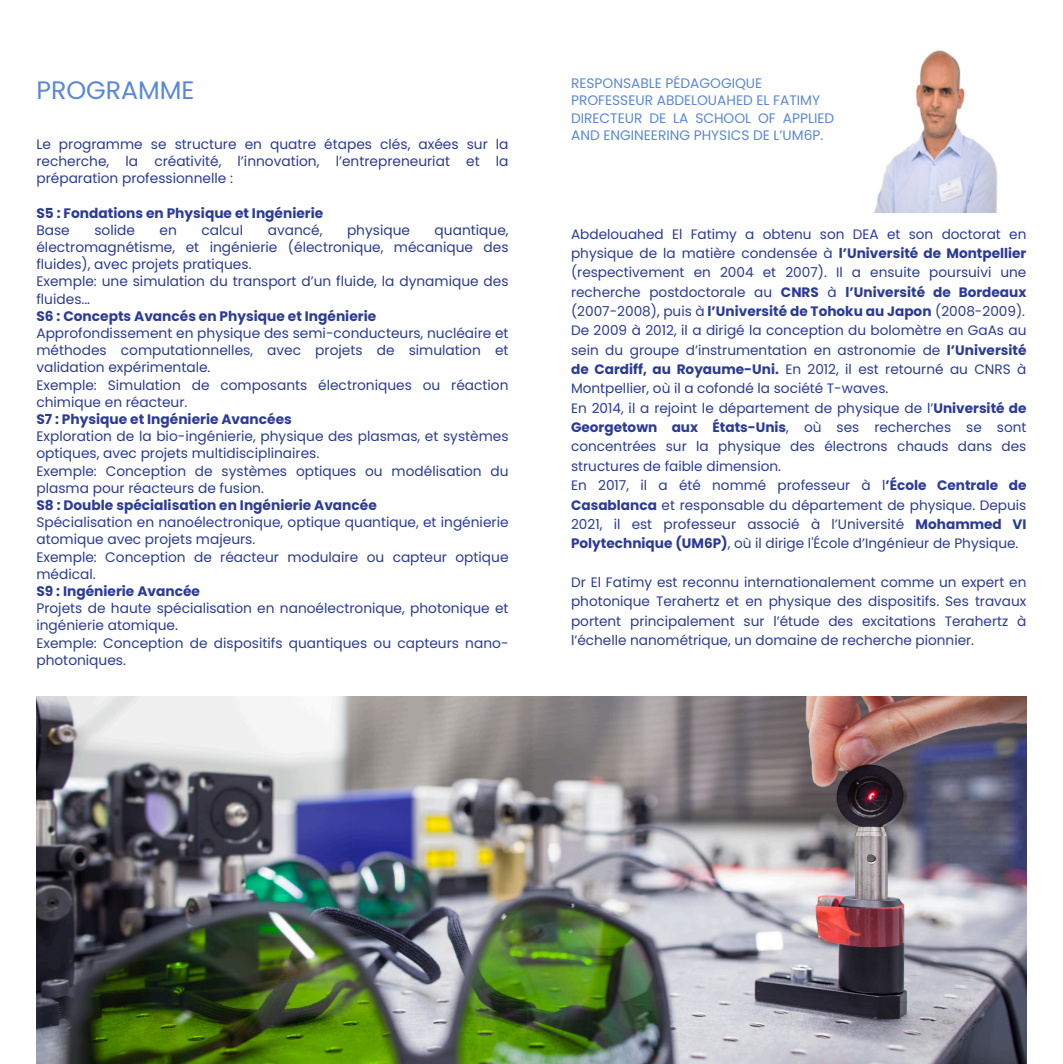
<style>
.page{position:relative;width:1063px;height:1064px;background:#fff}
.page>*{position:absolute;margin:0;border:0;box-sizing:border-box;transform-origin:0 0}
.t1{font:25.25px "Poppins";color:#5987da}
.t2{font:13.75px/19.2px "Poppins";color:#2a3b98;text-align:justify}
.t3{font:700 13.75px "Poppins";color:#2a3b98}
.t4{font:13.75px/17.2px "Poppins";color:#5987da}
.s1{font-weight:700}
</style>
<div class="page">
<img style="left:36px;top:696px;width:990px;height:367px">
<img style="left:874px;top:50px;width:124px;height:162px">
<h1 class="t1" style="left:36px;top:73px;width:160px">PROGRAMME</h1>
<p class="t2" style="left:36px;top:135px;width:474px;line-height:17.2px">Le programme se structure en quatre étapes clés, axées sur la recherche, la créativité, l’innovation, l’entrepreneuriat et la préparation professionnelle :</p>
<p class="t3" style="left:36px;top:203px;width:288px">S5 : Fondations en Physique et Ingénierie</p>
<p class="t2" style="left:36px;top:220px;width:35px">Base</p>
<p class="t2" style="left:94px;top:220px;width:42px">solide</p>
<p class="t2" style="left:160px;top:220px;width:19px">en</p>
<p class="t2" style="left:201px;top:220px;width:43px">calcul</p>
<p class="t2" style="left:268px;top:220px;width:56px">avancé,</p>
<p class="t2" style="left:347px;top:220px;width:65px">physique</p>
<p class="t2" style="left:36px;top:221px;width:474px;line-height:17.2px;text-indent:398px">quantique, électromagnétisme, et ingénierie (électronique, mécanique des fluides), avec projets pratiques.</p>
<p class="t2" style="left:36px;top:273px;width:474px;line-height:17.2px">Exemple: une simulation du transport d’un fluide, la dynamique des fluides...</p>
<p class="t3" style="left:36px;top:306px;width:341px">S6 : Concepts Avancés en Physique et Ingénierie</p>
<p class="t2" style="left:36px;top:324px;width:474px;line-height:17.2px">Approfondissement en physique des semi-conducteurs, nucléaire et méthodes computationnelles, avec projets de simulation et validation expérimentale.</p>
<p class="t2" style="left:36px;top:376px;width:474px;line-height:17.2px">Exemple: Simulation de composants électroniques ou réaction chimique en réacteur.</p>
<p class="t3" style="left:36px;top:409px;width:257px">S7 : Physique et Ingénierie Avancées</p>
<p class="t2" style="left:36px;top:427px;width:474px;line-height:17.2px">Exploration de la bio-ingénierie, physique des plasmas, et systèmes optiques, avec projets multidisciplinaires.</p>
<p class="t2" style="left:36px;top:462px;width:474px;line-height:17.2px">Exemple: Conception de systèmes optiques ou modélisation du plasma pour réacteurs de fusion.</p>
<p class="t3" style="left:36px;top:495px;width:342px">S8 : Double spécialisation en Ingénierie Avancée</p>
<p class="t2" style="left:36px;top:513px;width:474px;line-height:17.2px">Spécialisation en nanoélectronique, optique quantique, et ingénierie atomique avec projets majeurs.</p>
<p class="t2" style="left:36px;top:548px;width:474px;line-height:17.2px">Exemple: Conception de réacteur modulaire ou capteur optique médical.</p>
<p class="t3" style="left:36px;top:581px;width:165px">S9 : Ingénierie Avancée</p>
<p class="t2" style="left:36px;top:599px;width:474px;line-height:17.2px">Projets de haute spécialisation en nanoélectronique, photonique et ingénierie atomique.</p>
<p class="t2" style="left:36px;top:634px;width:474px;line-height:17.2px">Exemple: Conception de dispositifs quantiques ou capteurs nano&shy;photoniques.</p>
<h2 class="t4" style="left:571px;top:75px;width:265px">RESPONSABLE PÉDAGOGIQUE<br>PROFESSEUR ABDELOUAHED EL FATIMY<br>DIRECTEUR DE LA SCHOOL OF APPLIED<br>AND ENGINEERING PHYSICS DE L’UM6P.</h2>
<p class="t2" style="left:571px;top:224px;width:457px">Abdelouahed El Fatimy a obtenu son DEA et son doctorat en physique de la matière condensée à <span class="s1">l’Université de Montpellier </span>(respectivement en 2004 et 2007). Il a ensuite poursuivi une recherche postdoctorale au <span class="s1">CNRS</span> à <span class="s1">l’Université de Bordeaux </span>(2007-2008), puis à <span class="s1">l’Université de Tohoku au Japon</span> (2008-2009).</p>
<p class="t2" style="left:571px;top:321px;width:457px">De 2009 à 2012, il a dirigé la conception du bolomètre en GaAs au sein du groupe d’instrumentation en astronomie de <span class="s1">l’Université de Cardiff, au Royaume-Uni.</span> En 2012, il est retourné au CNRS à Montpellier, où il a cofondé la société T-waves.</p>
<p class="t2" style="left:571px;top:398px;width:457px">En 2014, il a rejoint le département de physique de l’<span class="s1">Université de Georgetown aux États-Unis</span>, où ses recherches se sont concentrées sur la physique des électrons chauds dans des structures de faible dimension.</p>
<p class="t2" style="left:571px;top:475px;width:457px">En 2017, il a été nommé professeur à l<span class="s1">’École Centrale de Casablanca</span> et responsable du département de physique. Depuis 2021, il est professeur associé à l’Université <span class="s1">Mohammed VI Polytechnique (UM6P)</span>, où il dirige l'École d’Ingénieur de Physique.</p>
<p class="t2" style="left:571px;top:572px;width:457px">Dr El Fatimy est reconnu internationalement comme un expert en photonique Terahertz et en physique des dispositifs. Ses travaux portent principalement sur l’étude des excitations Terahertz à l’échelle nanométrique, un domaine de recherche pionnier.</p>
</div>
